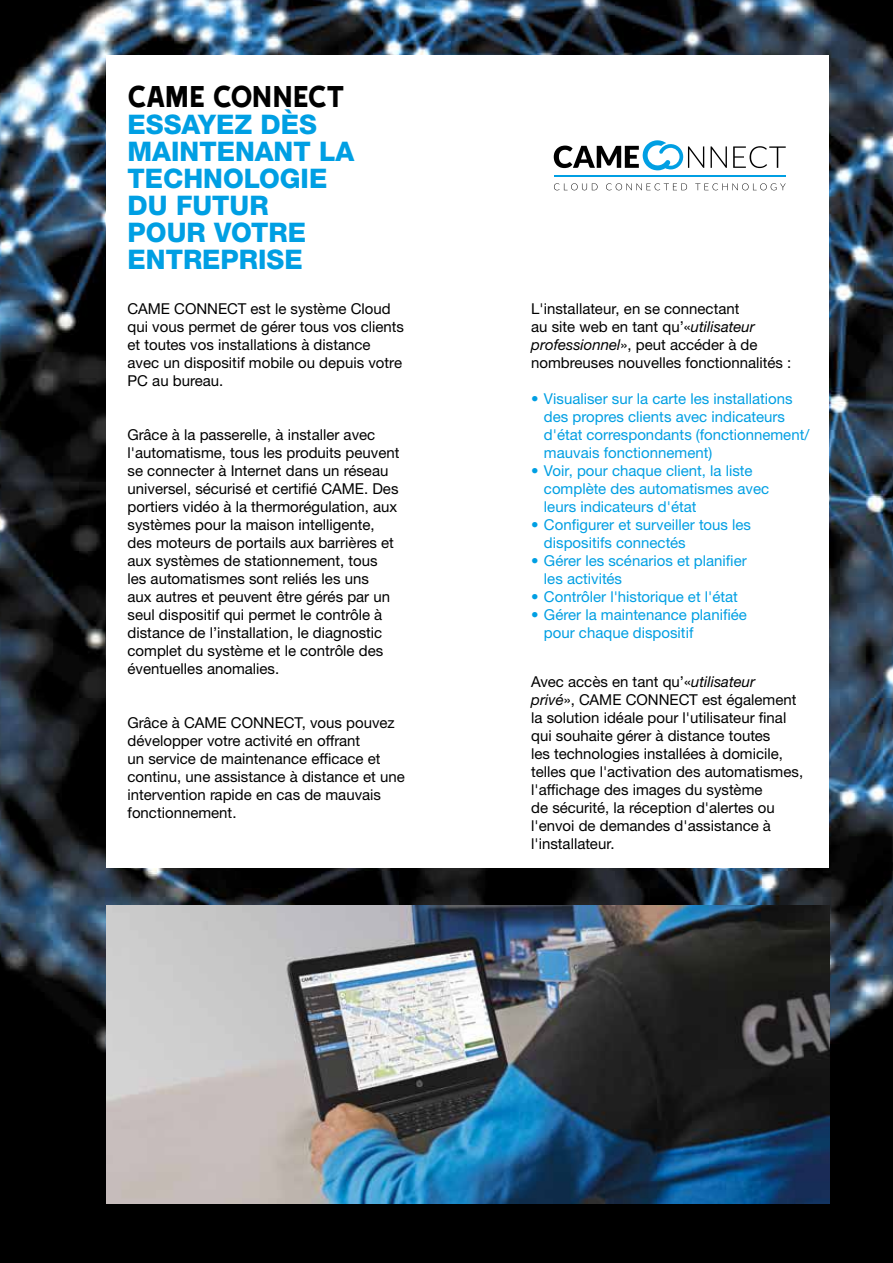
<style>
.page{position:relative;width:893px;height:1263px;background:#fff}
.page>*{position:absolute;margin:0;border:0;box-sizing:border-box;transform-origin:0 0}
.t1{font:34.5px "Came Type";letter-spacing:-.025em;color:#000}
.t2{font:800 27px/27px "Helvetica Neue LTW1 G";color:#009fe3}
.t3{font:15px/18px "Helvetica Neue LTW1 G";color:#000}
.t4{font:15px/18px "Helvetica Neue LTW1 G";color:#009fe3}
.s1{font-style:italic}
</style>
<div class="page">
<img style="left:0;top:0;width:893px;height:1263px">
<div style="left:106px;top:55px;width:723px;height:812px;background:#fff"></div>
<img style="left:106px;top:906px;width:723px;height:297px">
<svg style="left:554px;top:183px;width:43px;height:7px"></svg>
<svg style="left:606px;top:183px;width:81px;height:7px"></svg>
<svg style="left:695px;top:183px;width:91px;height:7px"></svg>
<hr style="left:554px;top:175px;width:232px;height:2px;background:#009fe3">
<svg style="left:733px;top:146px;width:53px;height:22px"></svg>
<svg style="left:711px;top:146px;width:16px;height:22px"></svg>
<svg style="left:554px;top:140px;width:150px;height:31px"></svg>
<h1 class="t1" style="left:128px;top:78px;width:219px">CAME CONNECT</h1>
<h2 class="t2" style="left:128px;top:111px;width:228px">ESSAYEZ DÈS<br>MAINTENANT LA<br>TECHNOLOGIE<br>DU FUTUR<br>POUR VOTRE<br>ENTREPRISE</h2>
<p class="t3" style="left:128px;top:300px;width:278px">CAME CONNECT est le système Cloud qui vous permet de gérer tous vos clients et toutes vos installations à distance avec un dispositif mobile ou depuis votre PC au bureau.</p>
<p class="t3" style="left:128px;top:426px;width:273px">Grâce à la passerelle, à installer avec l'automatisme, tous les produits peuvent se connecter à Internet dans un réseau universel, sécurisé et certifié CAME. Des portiers vidéo à la thermorégulation, aux systèmes pour la maison intelligente, des moteurs de portails aux barrières et aux systèmes de stationnement, tous les automatismes sont reliés les uns<br>aux autres et peuvent être gérés par un seul dispositif qui permet le contrôle à distance de l’installation, le diagnostic complet du système et le contrôle des éventuelles anomalies.</p>
<p class="t3" style="left:128px;top:714px;width:279px">Grâce à CAME CONNECT, vous pouvez développer votre activité en offrant<br>un service de maintenance efficace et continu, une assistance à distance et une intervention rapide en cas de mauvais fonctionnement.</p>
<p class="t3" style="left:531px;top:300px;width:262px">L'installateur, en se connectant<br>au site web en tant qu’«<span class="s1">utilisateur professionnel</span>», peut accéder à de nombreuses nouvelles fonctionnalités :</p>
<p class="t4" style="left:544px;top:390px;width:267px;text-indent:-13px">• Visualiser sur la carte les installations des propres clients avec indicateurs d'état correspondants (fonctionnement/ mauvais fonctionnement)</p>
<p class="t4" style="left:544px;top:462px;width:227px;text-indent:-13px">• Voir, pour chaque client, la liste complète des automatismes avec leurs indicateurs d'état</p>
<p class="t4" style="left:544px;top:516px;width:209px;text-indent:-13px">• Configurer et surveiller tous les dispositifs connectés</p>
<p class="t4" style="left:544px;top:552px;width:204px;text-indent:-13px">• Gérer les scénarios et planifier les activités</p>
<p class="t4" style="left:531px;top:588px;width:208px">• Contrôler l'historique et l'état</p>
<p class="t4" style="left:544px;top:606px;width:204px;text-indent:-13px">• Gérer la maintenance planifiée pour chaque dispositif</p>
<p class="t3" style="left:531px;top:673px;width:273px">Avec accès en tant qu’«<span class="s1">utilisateur<br>privé</span>», CAME CONNECT est également la solution idéale pour l'utilisateur final qui souhaite gérer à distance toutes<br>les technologies installées à domicile, telles que l'activation des automatismes, l'affichage des images du système<br>de sécurité, la réception d'alertes ou l'envoi de demandes d'assistance à l'installateur.</p>
</div>
